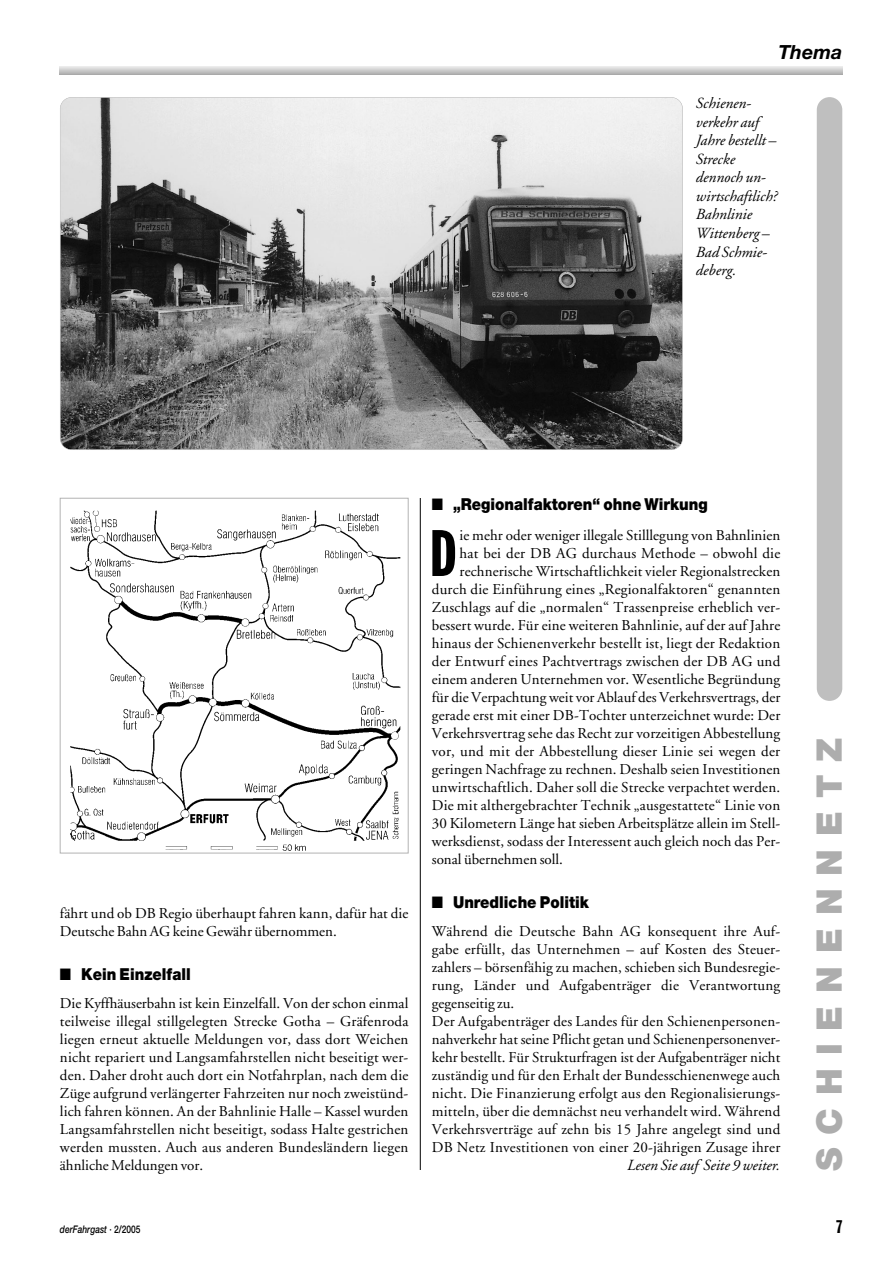
<style>
.page{position:relative;width:894px;height:1263px;background:#fff}
.page>*{position:absolute;margin:0;border:0;box-sizing:border-box;transform-origin:0 0}
.t1{font:64.5px "Franklin Gothic Extra Cond";color:#000}
.t2{font:900 35.25px "Helvetica Neue";letter-spacing:.365em;color:#adadad}
.t3{font:italic 700 19.5px "Helvetica Neue";color:#000}
.t4{font:18px "Franklin Gothic Extra Cond";color:#000}
.t5{font:900 16.5px "Helvetica Neue";color:#000;scale:.9 1}
.t6{font:italic 15.45px/18.6px "Adobe Garamond";color:#000}
.t7{font:15px/18px "Adobe Garamond";letter-spacing:.01em;color:#000}
.t8{font:italic 500 10.5px "Helvetica Neue";color:#000;scale:.8 1}
.s1{font-style:normal}
</style>
<div class="page">
<hr style="left:60px;top:66px;width:782px;height:1px;background:#e6e6e6">
<hr style="left:60px;top:67px;width:782px;height:1px;background:#dbdbdb">
<hr style="left:60px;top:68px;width:782px;height:1px;background:#d0d0d0">
<hr style="left:60px;top:69px;width:782px;height:1px;background:#c5c5c5">
<hr style="left:60px;top:70px;width:782px;height:1px;background:#b9b9b9">
<hr style="left:60px;top:71px;width:782px;height:1px;background:#aeaeae">
<hr style="left:60px;top:72px;width:782px;height:1px;background:#a3a3a3">
<hr style="left:60px;top:73px;width:782px;height:1px;background:#989898">
<hr style="left:60px;top:74px;width:782px;height:1px;background:#909090">
<hr style="left:420px;top:498px;width:1px;height:672px;background:#000">
<img style="left:60px;top:98px;width:622px;height:352px;border-radius:11px">
<div style="left:817px;top:97px;width:25px;height:604px;background:#bfbfbf;border-radius:13px"></div>
<img style="left:70px;top:510px;width:331px;height:341px">
<div style="left:60px;top:498px;width:348px;height:355px;border:1px solid #b3b3b3"></div>
<h3 class="t3" style="left:778px;top:45px;width:65px">Thema</h3>
<p class="t6" style="left:696px;top:95px;width:83px">Schienen&shy;verkehr auf<br>Jahre bestellt –<br>Strecke dennoch un&shy;wirtschaftlich?<br>Bahnlinie<br>Wittenberg –<br>Bad Schmie&shy;deberg.</p>
<p class="t7" style="left:60px;top:906px;width:350px">fährt und ob DB Regio überhaupt fahren kann, dafür hat die<br>Deutsche Bahn AG keine Gewähr übernommen.</p>
<p class="t5" style="left:60px;top:968px;width:147px">■ Kein Einzelfall</p>
<p class="t7" style="left:60px;top:996px;width:350px;text-align:justify">Die Kyffhäuserbahn ist kein Einzelfall. Von der schon einmal teilweise illegal stillgelegten Strecke Gotha – Gräfenroda liegen erneut aktuelle Meldungen vor, dass dort Weichen nicht repariert und Langsamfahrstellen nicht beseitigt wer&shy;den. Daher droht auch dort ein Notfahrplan, nach dem die Züge aufgrund verlängerter Fahrzeiten nur noch zweistünd&shy;lich fahren können. An der Bahnlinie Halle – Kassel wurden Langsamfahrstellen nicht beseitigt, sodass Halte gestrichen werden mussten. Auch aus anderen Bundesländern liegen ähnliche Meldungen vor.</p>
<p class="t5" style="left:432px;top:498px;width:308px">■ „Regionalfaktoren“ ohne Wirkung</p>
<h1 class="t1" style="left:430px;top:530px;width:29px">D</h1>
<p class="t7" style="left:460px;top:528px;width:322px">ie mehr oder weniger illegale Stilllegung von Bahnlinien</p>
<p class="t7" style="left:460px;top:546px;width:322px">hat bei der DB AG durchaus Methode – obwohl die</p>
<p class="t7" style="left:460px;top:564px;width:322px">rechnerische Wirtschaftlichkeit vieler Regionalstrecken</p>
<p class="t7" style="left:432px;top:582px;width:350px">durch die Einführung eines „Regionalfaktoren“ genannten</p>
<p class="t7" style="left:432px;top:600px;width:350px">Zuschlags auf die „normalen“ Trassenpreise erheblich ver-</p>
<p class="t7" style="left:432px;top:618px;width:350px">bessert wurde. Für eine weiteren Bahnlinie, auf der auf Jahre</p>
<p class="t7" style="left:432px;top:636px;width:350px">hinaus der Schienenverkehr bestellt ist, liegt der Redaktion</p>
<p class="t7" style="left:432px;top:654px;width:350px">der Entwurf eines Pachtvertrags zwischen der DB AG und</p>
<p class="t7" style="left:432px;top:672px;width:350px">einem anderen Unternehmen vor. Wesentliche Begründung</p>
<p class="t7" style="left:432px;top:690px;width:350px">für die Verpachtung weit vor Ablauf des Verkehrsvertrags, der</p>
<p class="t7" style="left:432px;top:708px;width:350px">gerade erst mit einer DB-Tochter unterzeichnet wurde: Der</p>
<p class="t7" style="left:432px;top:726px;width:350px">Verkehrsvertrag sehe das Recht zur vorzeitigen Abbestellung</p>
<p class="t7" style="left:432px;top:744px;width:350px">vor, und mit der Abbestellung dieser Linie sei wegen der</p>
<p class="t7" style="left:432px;top:762px;width:350px">geringen Nachfrage zu rechnen. Deshalb seien Investitionen</p>
<p class="t7" style="left:432px;top:780px;width:350px">unwirtschaftlich. Daher soll die Strecke verpachtet werden.</p>
<p class="t7" style="left:432px;top:798px;width:350px">Die mit althergebrachter Technik „ausgestattete“ Linie von</p>
<p class="t7" style="left:432px;top:816px;width:350px">30 Kilometern Länge hat sieben Arbeitsplätze allein im Stell-</p>
<p class="t7" style="left:432px;top:834px;width:350px">werksdienst, sodass der Interessent auch gleich noch das Per-</p>
<p class="t7" style="left:432px;top:852px;width:133px">sonal übernehmen soll.</p>
<p class="t5" style="left:432px;top:896px;width:176px">■ Unredliche Politik</p>
<p class="t7" style="left:432px;top:924px;width:350px">Während die Deutsche Bahn AG konsequent ihre Auf&shy;gabe erfüllt, das Unternehmen – auf Kosten des Steuer&shy;zahlers – börsenfähig zu machen, schieben sich Bundesregie&shy;rung, Länder und Aufgabenträger die Verantwortung gegenseitig zu.<br>Der Aufgabenträger des Landes für den Schienenpersonen&shy;nahverkehr hat seine Pflicht getan und Schienenpersonenver&shy;kehr bestellt. Für Strukturfragen ist der Aufgabenträger nicht zuständig und für den Erhalt der Bundesschienenwege auch nicht. Die Finanzierung erfolgt aus den Regionalisierungs&shy;mitteln, über die demnächst neu verhandelt wird. Während Verkehrsverträge auf zehn bis 15 Jahre angelegt sind und DB Netz Investitionen von einer 20-jährigen Zusage ihrer</p>
<p class="t6" style="left:627px;top:1157px;width:154px">Lesen Sie auf Seite 9 weiter.</p>
<h2 class="t2" style="left:817px;top:1171px;width:435px;rotate:-90deg">SCHIENENNETZ</h2>
<p class="t8" style="left:60px;top:1226px;width:102px">derFahrgast <span class="s1">· 2/2005</span></p>
<p class="t4" style="left:837px;top:1220px;width:7px">7</p>
</div>
